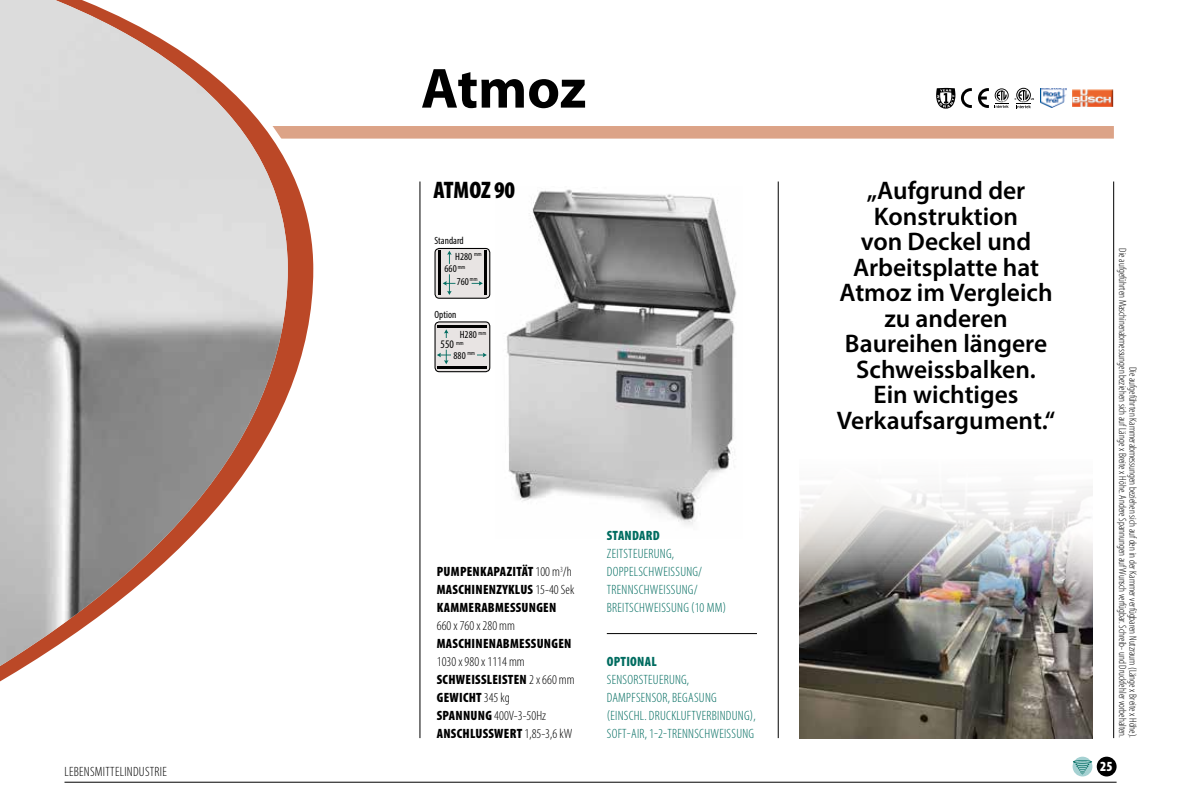
<style>
.page{position:relative;width:1178px;height:808px;background:#fff}
.page>*{position:absolute;margin:0;border:0;box-sizing:border-box;transform-origin:0 0}
.t1{font:700 57px "Myriad Pro";letter-spacing:-.005em;color:#000}
.t2{font:600 25.5px/25.5px "Myriad Pro";color:#000;text-align:center}
.t3{font:900 condensed 24px "Myriad Pro";color:#000}
.t4{font:900 condensed 13.95px "Myriad Pro";color:#fff}
.t5{font:300 condensed 13.5px/18px "Myriad Pro";letter-spacing:.02em;color:#006c60}
.t6{font:300 condensed 13.5px/18px "Myriad Pro";color:#000}
.t7{font:900 condensed 13.5px/18px "Myriad Pro";letter-spacing:.02em;color:#000}
.t8{font:300 condensed 13.5px "Myriad Pro";letter-spacing:.02em;color:#000}
.t9{font:900 condensed 13.5px "Myriad Pro";letter-spacing:.02em;color:#006c60}
.t10{font:condensed 11.55px "Myriad Pro";color:#000}
.t11{font:300 condensed 10.5px/10.5px "Myriad Pro";color:#000;text-align:right}
.t12{font:condensed 10.5px/12.5px "Myriad Pro";color:#000}
.s1{font-weight:300}
.s2{font-weight:900}
</style>
<div class="page">
<hr style="left:64px;top:782px;width:1052px;height:1px;background:#000">
<div style="left:1097px;top:757px;width:19px;height:19px;background:#000;border-radius:50%"></div>
<div style="left:1072px;top:757px;width:20px;height:19px;background:#a5d1d2;border-radius:50%"></div>
<svg style="left:1073px;top:760px;width:19px;height:4px"></svg>
<svg style="left:1075px;top:761px;width:15px;height:14px"></svg>
<img style="left:506px;top:189px;width:231px;height:336px">
<div style="left:62px;top:126px;width:1052px;height:13px;background:#dca387"></div>
<hr style="left:420px;top:181px;width:1px;height:557px;background:#000">
<hr style="left:1113px;top:181px;width:1px;height:557px;background:#000">
<hr style="left:778px;top:181px;width:1px;height:557px;background:#000">
<hr style="left:607px;top:633px;width:150px;height:1px;background:#000">
<svg style="left:288px;top:138px;width:37px;height:645px"></svg>
<img style="left:0;top:0;width:288px;height:666px">
<img style="left:800px;top:486px;width:292px;height:252px">
<div style="left:435px;top:248px;width:55px;height:50px;background:#e8e4e3;border-radius:4px"></div>
<div style="left:434px;top:248px;width:56px;height:51px;border:1px solid #000;border-radius:4px"></div>
<hr style="left:438px;top:251px;width:2px;height:44px;background:#000">
<hr style="left:485px;top:251px;width:2px;height:44px;background:#000">
<svg style="left:447px;top:251px;width:5px;height:13px"></svg>
<svg style="left:443px;top:274px;width:12px;height:21px"></svg>
<svg style="left:472px;top:281px;width:11px;height:5px"></svg>
<div style="left:435px;top:322px;width:55px;height:50px;background:#e8e4e3;border-radius:4px"></div>
<div style="left:434px;top:321px;width:56px;height:51px;border:1px solid #000;border-radius:4px"></div>
<hr style="left:438px;top:366px;width:49px;height:2px;background:#000">
<hr style="left:438px;top:325px;width:49px;height:2px;background:#000">
<svg style="left:437px;top:329px;width:14px;height:35px"></svg>
<div style="left:436px;top:339px;width:32px;height:10px;background:#e8e4e3"></div>
<svg style="left:936px;top:88px;width:19px;height:21px"></svg>
<svg style="left:961px;top:88px;width:11px;height:20px"></svg>
<svg style="left:978px;top:88px;width:11px;height:20px"></svg>
<svg style="left:1015px;top:88px;width:19px;height:20px"></svg>
<svg style="left:995px;top:88px;width:14px;height:20px"></svg>
<img style="left:1040px;top:88px;width:26px;height:20px">
<img style="left:1072px;top:90px;width:41px;height:17px">
<svg style="left:477px;top:353px;width:10px;height:4px"></svg>
<p class="t8" style="left:64px;top:765px;width:104px">LEBENSMITTELINDUSTRIE</p>
<h1 class="t1" style="left:421px;top:56px;width:167px">Atmoz</h1>
<h3 class="t3" style="left:433px;top:177px;width:83px">ATMOZ 90</h3>
<p class="t12" style="left:434px;top:234px;width:31px">Standard</p>
<p class="t12" style="left:445px;top:250px;width:39px;text-indent:11px">H280 <sup>mm<br></sup>660 <sup>mm</sup></p>
<p class="t12" style="left:457px;top:275px;width:22px">760 <sup>mm</sup></p>
<p class="t12" style="left:434px;top:308px;width:23px">Option</p>
<p class="t12" style="left:460px;top:328px;width:28px">H280 <sup>mm</sup></p>
<p class="t10" style="left:441px;top:337px;width:24px">550 <sup>mm</sup></p>
<p class="t12" style="left:454px;top:349px;width:23px">880 <sup>mm</sup></p>
<p class="t7" style="left:437px;top:563px;width:139px">PUMPENKAPAZITÄT <span class="s1">100 m</span><sup>3</sup><span class="s1">/h<br></span>MASCHINENZYKLUS <span class="s1">15-40 Sek<br></span>KAMMERABMESSUNGEN</p>
<p class="t6" style="left:437px;top:617px;width:80px">660 x 760 x 280 mm</p>
<p class="t7" style="left:437px;top:635px;width:136px">MASCHINENABMESSUNGEN</p>
<p class="t6" style="left:437px;top:653px;width:139px">1030 x 980 x 1114 mm<br><span class="s2">SCHWEISSLEISTEN</span> 2 x 660 mm<br><span class="s2">GEWICHT</span> 345 kg<br><span class="s2">SPANNUNG</span> 400V-3-50Hz<br><span class="s2">ANSCHLUSSWERT</span> 1,85-3,6 kW</p>
<p class="t9" style="left:607px;top:528px;width:54px">STANDARD</p>
<p class="t5" style="left:607px;top:545px;width:121px">ZEITSTEUERUNG,<br>DOPPELSCHWEISSUNG/<br>TRENNSCHWEISSUNG/<br>BREITSCHWEISSUNG (10 MM)</p>
<p class="t9" style="left:607px;top:654px;width:51px">OPTIONAL</p>
<p class="t5" style="left:607px;top:671px;width:150px">SENSORSTEUERUNG,<br>DAMPFSENSOR, BEGASUNG (EINSCHL. DRUCKLUFTVERBINDUNG),<br>SOFT-AIR, 1-2-TRENNSCHWEISSUNG</p>
<h2 class="t2" style="left:837px;top:177px;width:220px">„Aufgrund der<br>Konstruktion<br>von Deckel und<br>Arbeitsplatte hat<br>Atmoz im Vergleich zu anderen<br>Baureihen längere<br>Schweissbalken.<br>Ein wichtiges<br>Verkaufsargument.“</h2>
<p class="t11" style="left:1138px;top:248px;width:491px;rotate:90deg">Die aufgeführten Kammerabmessungen beziehen sich auf den in der Kammer verfügbaren Nutzraum (Länge x Breite x Höhe).<br>Die aufgeführten Maschinenabmessungen beziehen sich auf Länge x Breite x Höhe. Andere Spannungen auf Wunsch verfügbar. Schreib- und Druckfehler vorbehalten.</p>
<h3 class="t4" style="left:1100px;top:758px;width:14px">25</h3>
</div>
